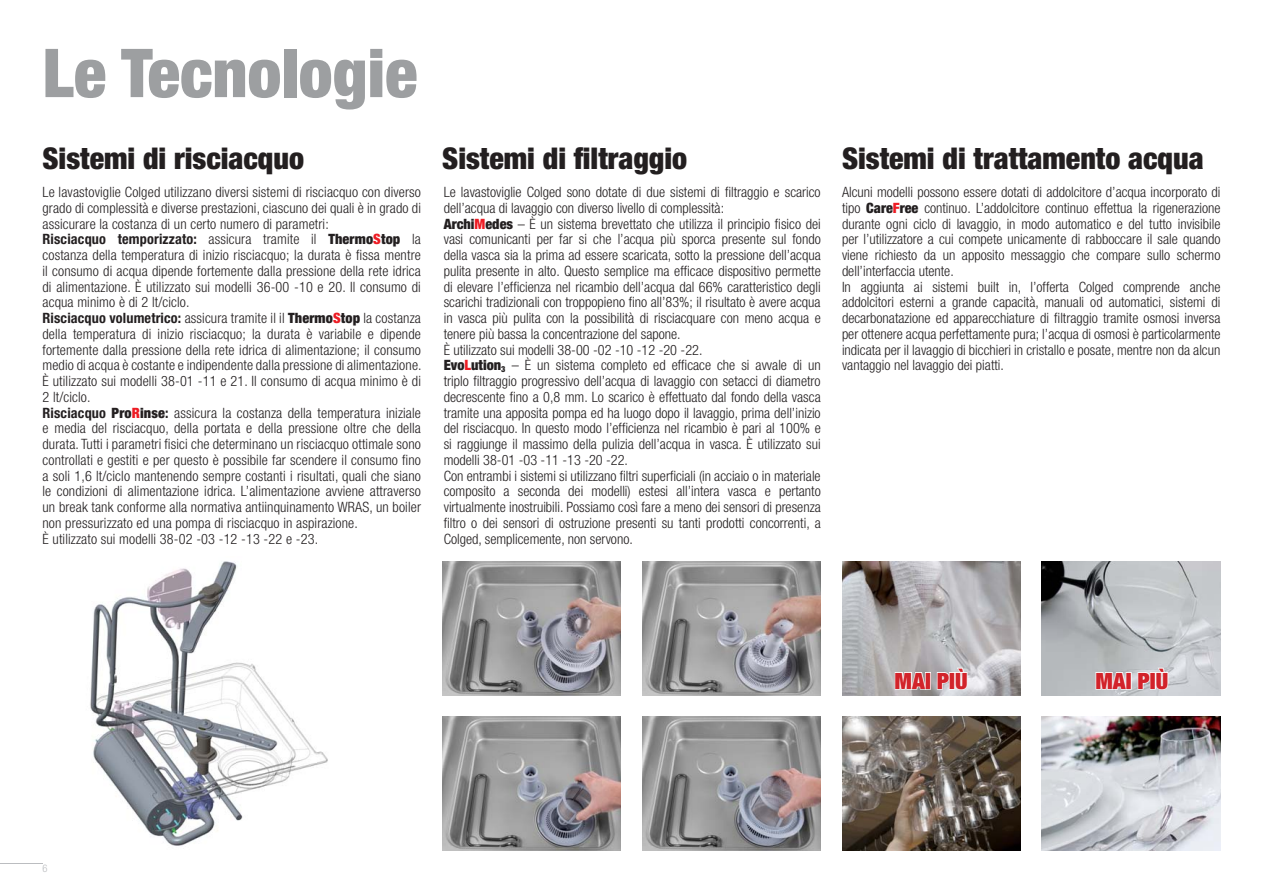
<style>
.page{position:relative;width:1263px;height:893px;background:#fff}
.page>*{position:absolute;margin:0;border:0;box-sizing:border-box;transform-origin:0 0}
.t1{font:900 condensed 67.5px "Helvetica Neue";color:#9d9fa1}
.t2{font:900 condensed 30px "Helvetica Neue";color:#231f20}
.t3{font:900 expanded 22.5px "Helvetica Neue";color:#d2232a}
.t4{font:300 condensed 14.25px/15.8px "Helvetica Neue";color:#231f20}
.t5{font:300 condensed 10.5px "Helvetica Neue";color:#bbbdc0}
.s1{font-weight:700}
.s2{font-weight:900}
.s3{font-weight:900;color:#ed1c24}
.s4{color:#fff}
</style>
<div class="page">
<hr style="left:0;top:863px;width:43px;height:1px;background:#bbbdc0">
<img style="left:842px;top:561px;width:178px;height:134px">
<img style="left:1042px;top:561px;width:178px;height:134px">
<img style="left:842px;top:716px;width:178px;height:134px">
<img style="left:1042px;top:716px;width:178px;height:134px">
<img style="left:642px;top:716px;width:179px;height:134px">
<img style="left:442px;top:716px;width:179px;height:134px">
<img style="left:642px;top:561px;width:179px;height:134px">
<img style="left:442px;top:561px;width:179px;height:134px">
<img style="left:90px;top:561px;width:238px;height:285px">
<h1 class="t1" style="left:43px;top:49px;width:376px">Le Tecnologie</h1>
<h2 class="t2" style="left:43px;top:147px;width:263px">Sistemi di risciacquo</h2>
<h2 class="t2" style="left:442px;top:147px;width:247px">Sistemi di filtraggio</h2>
<p class="t4" style="left:43px;top:185px;width:381px">Le lavastoviglie Colged utilizzano diversi sistemi di risciacquo con diverso grado di complessità e diverse prestazioni, ciascuno dei quali è in grado di assicurare la costanza di un certo numero di parametri:<br><span class="s1">Risciacquo temporizzato:</span> assicura tramite il <span class="s2">Thermo</span><span class="s3">S</span><span class="s2">top</span> la costanza della temperatura di inizio risciacquo; la durata è fissa mentre il consumo di acqua dipende fortemente dalla pressione della rete idrica di alimentazione. È utilizzato sui modelli 36-00 -10 e 20. Il consumo di acqua minimo è di 2 lt/ciclo.<br><span class="s1">Risciacquo volumetrico:</span> assicura tramite il il <span class="s2">Thermo</span><span class="s3">S</span><span class="s2">top</span> la costanza della temperatura di inizio risciacquo; la durata è variabile e dipende fortemente dalla pressione della rete idrica di alimentazione; il consumo medio di acqua è costante e indipendente dalla pressione di alimentazione.<br>È utilizzato sui modelli 38-01 -11 e 21. Il consumo di acqua minimo è di 2 lt/ciclo.<br><span class="s1">Risciacquo</span> <span class="s2">Pro</span><span class="s3">R</span><span class="s2">inse</span><span class="s1">:</span> assicura la costanza della temperatura iniziale e media del risciacquo, della portata e della pressione oltre che della durata. Tutti i parametri fisici che determinano un risciacquo ottimale sono controllati e gestiti e per questo è possibile far scendere il consumo fino a soli 1,6 lt/ciclo mantenendo sempre costanti i risultati, quali che siano le condizioni di alimentazione idrica. L’alimentazione avviene attraverso un break tank conforme alla normativa antiinquinamento WRAS, un boiler non pressurizzato ed una pompa di risciacquo in aspirazione.<br>È utilizzato sui modelli 38-02 -03 -12 -13 -22 e -23.</p>
<p class="t4" style="left:444px;top:185px;width:378px">Le lavastoviglie Colged sono dotate di due sistemi di filtraggio e scarico dell’acqua di lavaggio con diverso livello di complessità:<br><span class="s2">Archi</span><span class="s3">M</span><span class="s2">edes</span> – È un sistema brevettato che utilizza il principio fisico dei vasi comunicanti per far si che l’acqua più sporca presente sul fondo della vasca sia la prima ad essere scaricata, sotto la pressione dell’acqua pulita presente in alto. Questo semplice ma efficace dispositivo permette di elevare l’efficienza nel ricambio dell’acqua dal 66% caratteristico degli scarichi tradizionali con troppopieno fino all’83%; il risultato è avere acqua in vasca più pulita con la possibilità di risciacquare con meno acqua e tenere più bassa la concentrazione del sapone.<br>È utilizzato sui modelli 38-00 -02 -10 -12 -20 -22.<br><span class="s2">Evo</span><span class="s3">L</span><span class="s2">ution</span><sub>3</sub> – È un sistema completo ed efficace che si avvale di un triplo filtraggio progressivo dell’acqua di lavaggio con setacci di diametro decrescente fino a 0,8 mm. Lo scarico è effettuato dal fondo della vasca tramite una apposita pompa ed ha luogo dopo il lavaggio, prima dell’inizio del risciacquo. In questo modo l’efficienza nel ricambio è pari al 100% e si raggiunge il massimo della pulizia dell’acqua in vasca. È utilizzato sui modelli 38-01 -03 -11 -13 -20 -22.<br>Con entrambi i sistemi si utilizzano filtri superficiali (in acciaio o in materiale composito a seconda dei modelli) estesi all’intera vasca e pertanto virtualmente inostruibili. Possiamo così fare a meno dei sensori di presenza filtro o dei sensori di ostruzione presenti su tanti prodotti concorrenti, a Colged, semplicemente, non servono.</p>
<h2 class="t2" style="left:842px;top:147px;width:363px">Sistemi di trattamento acqua</h2>
<p class="t4" style="left:842px;top:185px;width:380px">Alcuni modelli possono essere dotati di addolcitore d’acqua incorporato di tipo <span class="s2">Care</span><span class="s3">F</span><span class="s2">ree</span> continuo. L’addolcitore continuo effettua la rigenerazione durante ogni ciclo di lavaggio, in modo automatico e del tutto invisibile per l’utilizzatore a cui compete unicamente di rabboccare il sale quando viene richiesto da un apposito messaggio che compare sullo schermo dell’interfaccia utente.<br>In aggiunta ai sistemi built in, l’offerta Colged comprende anche addolcitori esterni a grande capacità, manuali od automatici, sistemi di decarbonatazione ed apparecchiature di filtraggio tramite osmosi inversa per ottenere acqua perfettamente pura; l’acqua di osmosi è particolarmente indicata per il lavaggio di bicchieri in cristallo e posate, mentre non da alcun vantaggio nel lavaggio dei piatti.</p>
<h3 class="t3" style="left:895px;top:673px;width:74px"><span class="s4">M</span>AI PIÙ</h3>
<h3 class="t3" style="left:1095px;top:673px;width:74px"><span class="s4">M</span>AI PIÙ</h3>
<p class="t5" style="left:43px;top:864px;width:7px">6</p>
</div>
